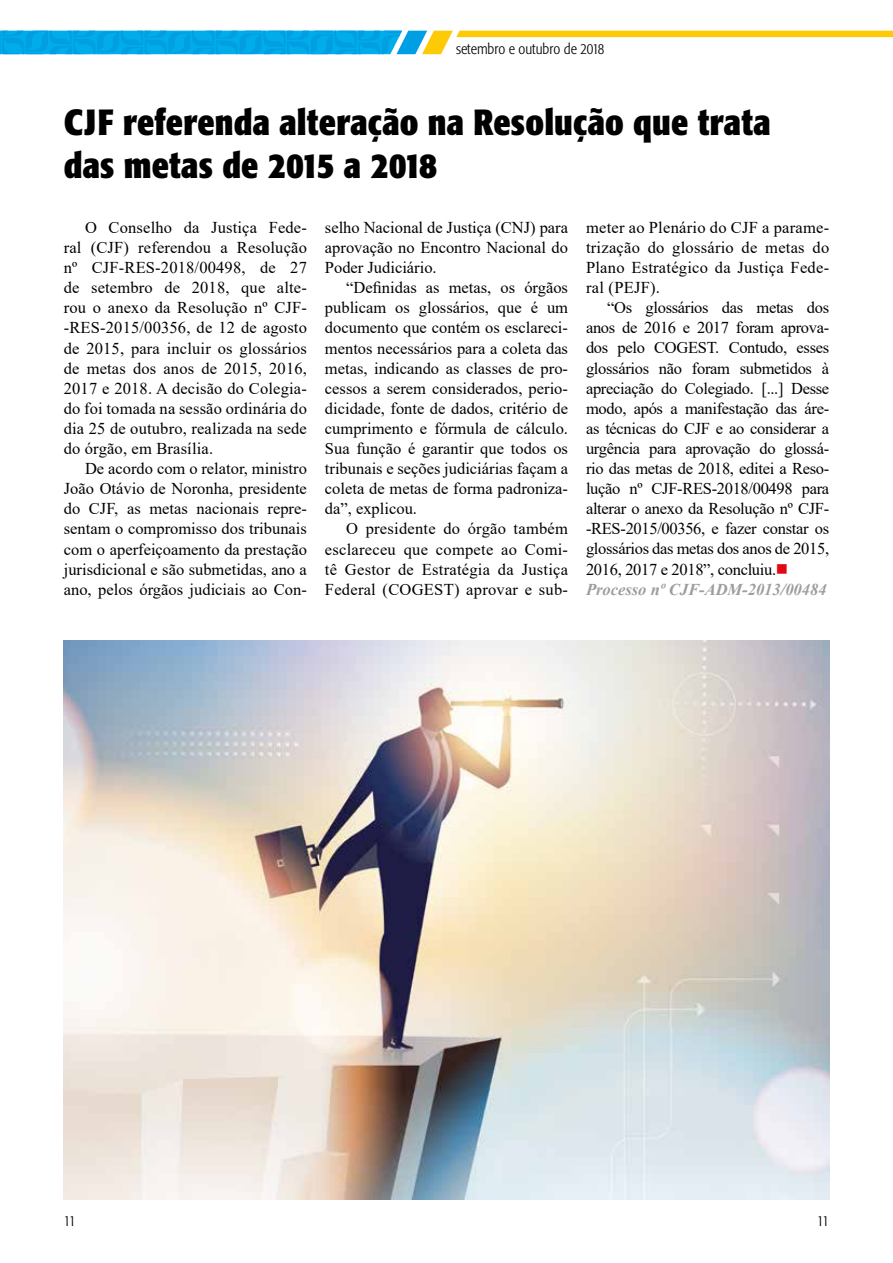
<style>
.page{position:relative;width:893px;height:1263px;background:#fff}
.page>*{position:absolute;margin:0;border:0;box-sizing:border-box;transform-origin:0 0}
.t1{font:700 condensed 36px/43.2px "Formata";letter-spacing:.005em;color:#000}
.t2{font:16.5px/20.1px "Times New Roman";letter-spacing:-.02em;color:#020203;text-align:justify}
.t3{font:300 condensed 15px "Formata";color:#000}
.s1{color:#e30613}
.s2{font-weight:700;font-style:italic;color:#9d9d9c}
</style>
<div class="page">
<svg style="left:0;top:31px;width:893px;height:23px"></svg>
<img style="left:64px;top:640px;width:765px;height:559px">
<p class="t3" style="left:456px;top:40px;width:150px">setembro e outubro de 2018</p>
<h1 class="t1" style="left:64px;top:100px;width:708px">CJF referenda alteração na Resolução que trata das metas de 2015 a 2018</h1>
<p class="t2" style="left:64px;top:217px;width:245px;text-indent:21px">O Conselho da Justiça Fede&shy;ral (CJF) referendou a Resolução nº CJF-RES-2018/00498, de 27 de setembro de 2018, que alte&shy;rou o anexo da Resolução nº CJF--RES-2015/00356, de 12 de agosto de 2015, para incluir os glossários de metas dos anos de 2015, 2016, 2017 e 2018. A decisão do Colegia&shy;do foi tomada na sessão ordinária do dia 25 de outubro, realizada na sede do órgão, em Brasília.</p>
<p class="t2" style="left:64px;top:458px;width:245px;text-indent:21px">De acordo com o relator, ministro João Otávio de Noronha, presidente do CJF, as metas nacionais repre&shy;sentam o compromisso dos tribunais com o aperfeiçoamento da prestação jurisdicional e são submetidas, ano a ano, pelos órgãos judiciais ao Con-</p>
<p class="t2" style="left:325px;top:217px;width:245px">selho Nacional de Justiça (CNJ) para aprovação no Encontro Nacional do Poder Judiciário.</p>
<p class="t2" style="left:325px;top:277px;width:245px;text-indent:21px">“Definidas as metas, os órgãos publicam os glossários, que é um documento que contém os esclareci&shy;mentos necessários para a coleta das metas, indicando as classes de pro&shy;cessos a serem considerados, perio&shy;dicidade, fonte de dados, critério de cumprimento e fórmula de cálculo.<br>Sua função é garantir que todos os tribunais e seções judiciárias façam a coleta de metas de forma padroniza&shy;da”, explicou.</p>
<p class="t2" style="left:325px;top:518px;width:245px;text-indent:21px">O presidente do órgão também esclareceu que compete ao Comi&shy;tê Gestor de Estratégia da Justiça Federal (COGEST) aprovar e sub-</p>
<p class="t2" style="left:586px;top:217px;width:245px">meter ao Plenário do CJF a parame&shy;trização do glossário de metas do Plano Estratégico da Justiça Fede&shy;ral (PEJF).</p>
<p class="t2" style="left:586px;top:297px;width:245px;text-align:left;text-indent:21px">“Os glossários das metas dos anos de 2016 e 2017 foram aprova&shy;dos pelo COGEST. Contudo, esses glossários não foram submetidos à apreciação do Colegiado. [...] Desse modo, após a manifestação das áre&shy;as técnicas do CJF e ao considerar a urgência para aprovação do glossá&shy;rio das metas de 2018, editei a Reso&shy;lução nº CJF-RES-2018/00498 para alterar o anexo da Resolução nº CJF--RES-2015/00356, e fazer constar os glossários das metas dos anos de 2015, 2016, 2017 e 2018”, concluiu.<span class="s1">■ </span><span class="s2">Processo nº CJF-ADM-2013/00484</span></p>
<p class="t3" style="left:64px;top:1212px;width:13px">11</p>
<p class="t3" style="left:817px;top:1212px;width:13px">11</p>
</div>
